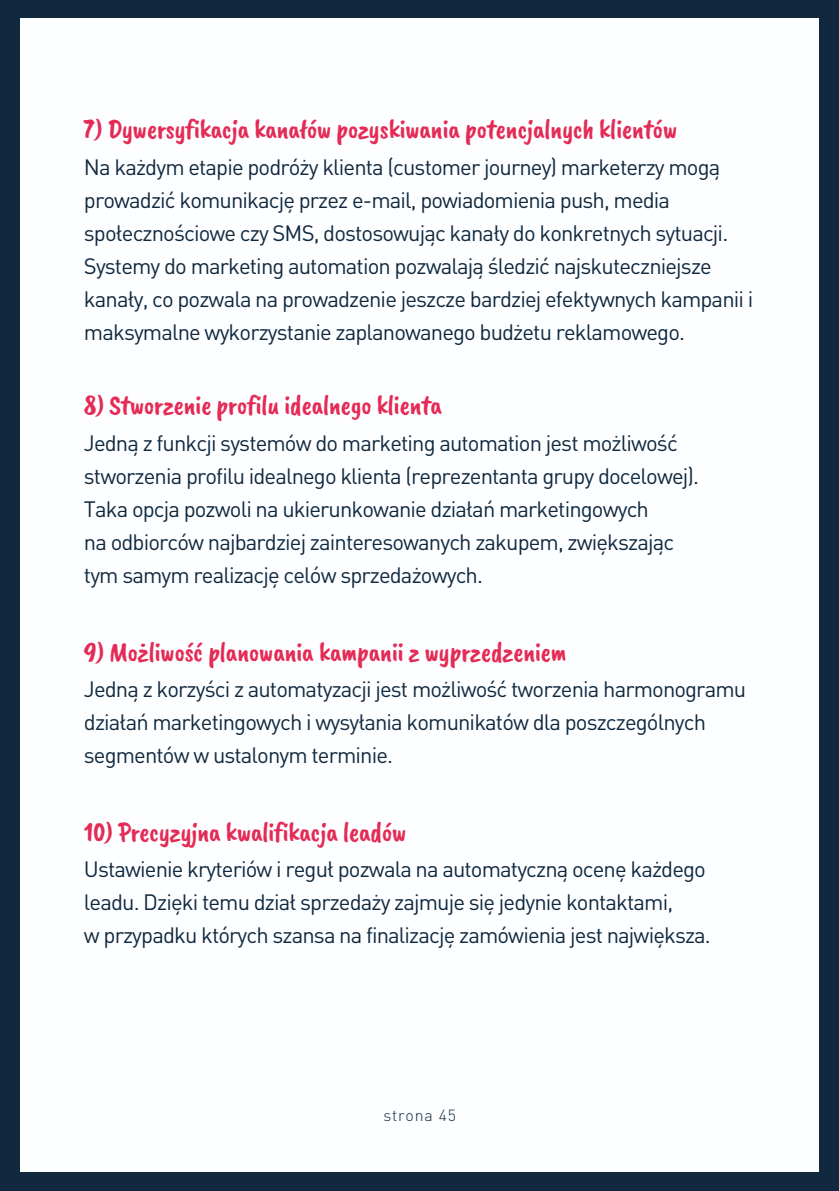
<style>
.page{position:relative;width:839px;height:1191px;background:#fff}
.page>*{position:absolute;margin:0;border:0;box-sizing:border-box;transform-origin:0 0}
.t1{font:28px "Caveat Brush";letter-spacing:-.025em;color:#e42b56}
.t2{font:22px/33px "DIN Pro";letter-spacing:-.04em;color:#10293f}
.t3{font:300 16px "DIN Pro";letter-spacing:.05em;color:#10293f}
</style>
<div class="page">
<div style="left:0;top:0;width:838px;height:1191px;background:#10293f"></div>
<div style="left:21px;top:18px;width:798px;height:1154px;background:#fdfeff"></div>
<p class="t1" style="left:84px;top:111px;width:595px">7) Dywersyfikacja kanałów pozyskiwania potencjalnych klientów</p>
<p class="t2" style="left:84px;top:149px;width:671px">Na każdym etapie podróży klienta (customer journey) marketerzy mogą prowadzić komunikację przez e-mail, powiadomienia push, media społecznościowe czy SMS, dostosowując kanały do konkretnych sytuacji.<br>Systemy do marketing automation pozwalają śledzić najskuteczniejsze kanały, co pozwala na prowadzenie jeszcze bardziej efektywnych kampanii i maksymalne wykorzystanie zaplanowanego budżetu reklamowego.</p>
<p class="t1" style="left:84px;top:388px;width:360px">8) Stworzenie profilu idealnego klienta</p>
<p class="t2" style="left:84px;top:425px;width:616px">Jedną z funkcji systemów do marketing automation jest możliwość stworzenia profilu idealnego klienta (reprezentanta grupy docelowej).<br>Taka opcja pozwoli na ukierunkowanie działań marketingowych<br>na odbiorców najbardziej zainteresowanych zakupem, zwiększając tym samym realizację celów sprzedażowych.</p>
<p class="t1" style="left:84px;top:634px;width:484px">9) Możliwość planowania kampanii z wyprzedzeniem</p>
<p class="t2" style="left:84px;top:672px;width:663px">Jedną z korzyści z automatyzacji jest możliwość tworzenia harmonogramu działań marketingowych i wysyłania komunikatów dla poszczególnych segmentów w ustalonym terminie.</p>
<p class="t1" style="left:84px;top:814px;width:324px">10) Precyzyjna kwalifikacja leadów</p>
<p class="t2" style="left:84px;top:852px;width:628px">Ustawienie kryteriów i reguł pozwala na automatyczną ocenę każdego leadu. Dzięki temu dział sprzedaży zajmuje się jedynie kontaktami,<br>w przypadku których szansa na finalizację zamówienia jest największa.</p>
<p class="t3" style="left:383px;top:1104px;width:74px">strona 45</p>
</div>
